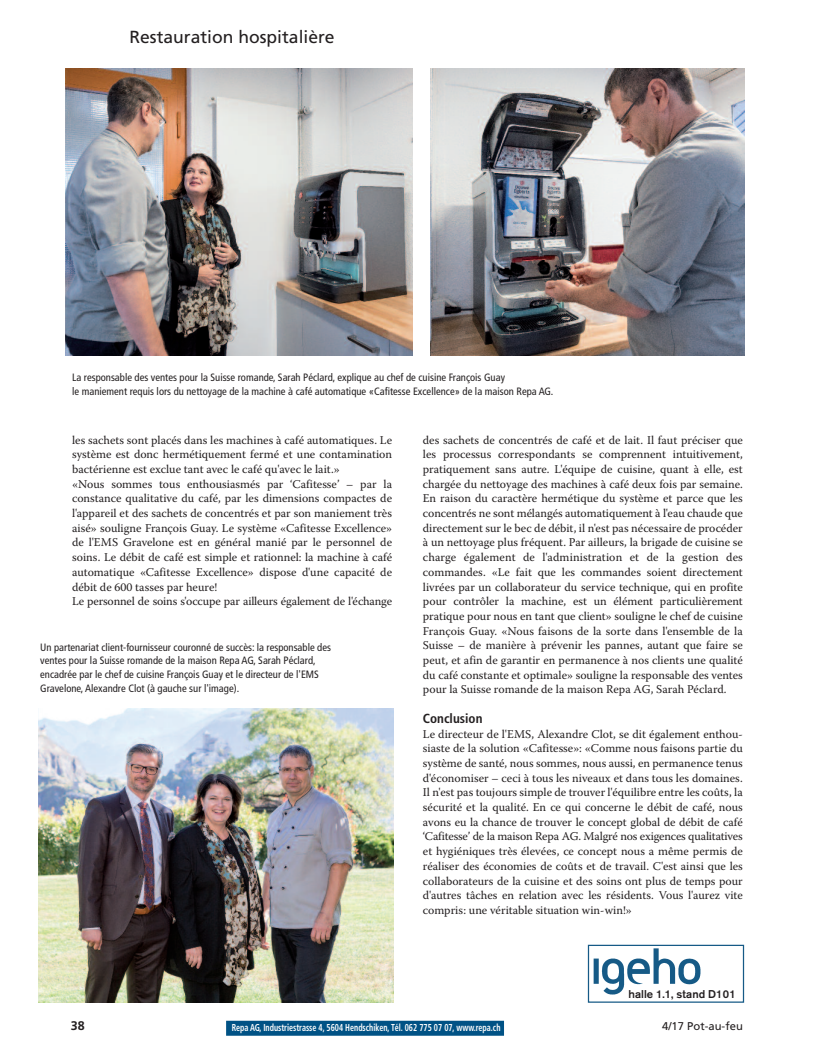
<style>
.page{position:relative;width:815px;height:1063px;background:#fff}
.page>*{position:absolute;margin:0;border:0;box-sizing:border-box;transform-origin:0 0}
.t1{font:17.5px "Frutiger";color:#231f20}
.t2{font:700 condensed 13.12px "Frutiger";color:#231f20}
.t3{font:700 12.5px "Frutiger";color:#231f20}
.t4{font:11.88px/14.8px "Warnock Pro";color:#231f20;text-align:justify}
.t5{font:500 11.25px "Akzidenz Grotesk BE";color:#231f20}
.t6{font:11.25px "Frutiger";color:#231f20}
.t7{font:condensed 10.62px/13.8px "Frutiger";color:#231f20}
.t8{font:700 condensed 10px "Frutiger";color:#fff;scale:.8 1}
</style>
<div class="page">
<img style="left:66px;top:68px;width:347px;height:287px">
<img style="left:430px;top:68px;width:314px;height:288px">
<img style="left:39px;top:709px;width:354px;height:294px">
<img style="left:593px;top:948px;width:108px;height:47px">
<div style="left:588px;top:945px;width:156px;height:58px;border:1px solid #165a86"></div>
<div style="left:226px;top:1021px;width:278px;height:15px;background:#005285"></div>
<h1 class="t1" style="left:130px;top:30px;width:207px">Restauration hospitalière</h1>
<p class="t7" style="left:72px;top:371px;width:483px">La responsable des ventes pour la Suisse romande, Sarah Péclard, explique au chef de cuisine François Guay<br>le maniement requis lors du nettoyage de la machine à café automatique «Cafitesse Excellence» de la maison Repa AG.</p>
<p class="t4" style="left:72px;top:433px;width:321px;text-align:left">les sachets sont placés dans les machines à café automatiques. Le système est donc hermétiquement fermé et une contamination bactérienne est exclue tant avec le café qu'avec le lait.»<br>«Nous sommes tous enthousiasmés par ‘Cafitesse’ – par la constance qualitative du café, par les dimensions compactes de l'appareil et des sachets de concentrés et par son maniement très aisé» souligne François Guay. Le système «Cafitesse Excellence» de l'EMS Gravelone est en général manié par le personnel de soins. Le débit de café est simple et rationnel: la machine à café automatique «Cafitesse Excellence» dispose d'une capacité de débit de 600 tasses par heure!<br>Le personnel de soins s'occupe par ailleurs également de l'échange</p>
<p class="t7" style="left:40px;top:641px;width:292px">Un partenariat client-fournisseur couronné de succès: la responsable des ventes pour la Suisse romande de la maison Repa AG, Sarah Péclard, encadrée par le chef de cuisine François Guay et le directeur de l'EMS Gravelone, Alexandre Clot (à gauche sur l'image).</p>
<p class="t4" style="left:423px;top:433px;width:321px">des sachets de concentrés de café et de lait. Il faut préciser que les processus correspondants se comprennent intuitivement, pratiquement sans autre. L'équipe de cuisine, quant à elle, est chargée du nettoyage des machines à café deux fois par semaine.<br>En raison du caractère hermétique du système et parce que les concentrés ne sont mélangés automatiquement à l'eau chaude que directement sur le bec de débit, il n'est pas nécessaire de procéder à un nettoyage plus fréquent. Par ailleurs, la brigade de cuisine se charge également de l'administration et de la gestion des commandes. «Le fait que les commandes soient directement livrées par un collaborateur du service technique, qui en profite pour contrôler la machine, est un élément particulièrement pratique pour nous en tant que client» souligne le chef de cuisine François Guay. «Nous faisons de la sorte dans l'ensemble de la Suisse – de manière à prévenir les pannes, autant que faire se peut, et afin de garantir en permanence à nos clients une qualité du café constante et optimale» souligne la responsable des ventes pour la Suisse romande de la maison Repa AG, Sarah Péclard.</p>
<p class="t2" style="left:423px;top:713px;width:61px">Conclusion</p>
<p class="t4" style="left:423px;top:727px;width:321px">Le directeur de l'EMS, Alexandre Clot, se dit également enthou&shy;siaste de la solution «Cafitesse»: «Comme nous faisons partie du système de santé, nous sommes, nous aussi, en permanence tenus d'économiser – ceci à tous les niveaux et dans tous les domaines.<br>Il n'est pas toujours simple de trouver l'équilibre entre les coûts, la sécurité et la qualité. En ce qui concerne le débit de café, nous avons eu la chance de trouver le concept global de débit de café ‘Cafitesse’ de la maison Repa AG. Malgré nos exigences qualitatives et hygiéniques très élevées, ce concept nous a même permis de réaliser des économies de coûts et de travail. C'est ainsi que les collaborateurs de la cuisine et des soins ont plus de temps pour d'autres tâches en relation avec les résidents. Vous l'aurez vite compris: une véritable situation win-win!»</p>
<p class="t5" style="left:629px;top:990px;width:109px">halle 1.1, stand D101</p>
<p class="t3" style="left:71px;top:1020px;width:15px">38</p>
<p class="t8" style="left:232px;top:1024px;width:337px">Repa AG, Industriestrasse 4, 5604 Hendschiken, Tél. 062 775 07 07, www.repa.ch</p>
<p class="t6" style="left:662px;top:1022px;width:82px">4/17 Pot-au-feu</p>
</div>
